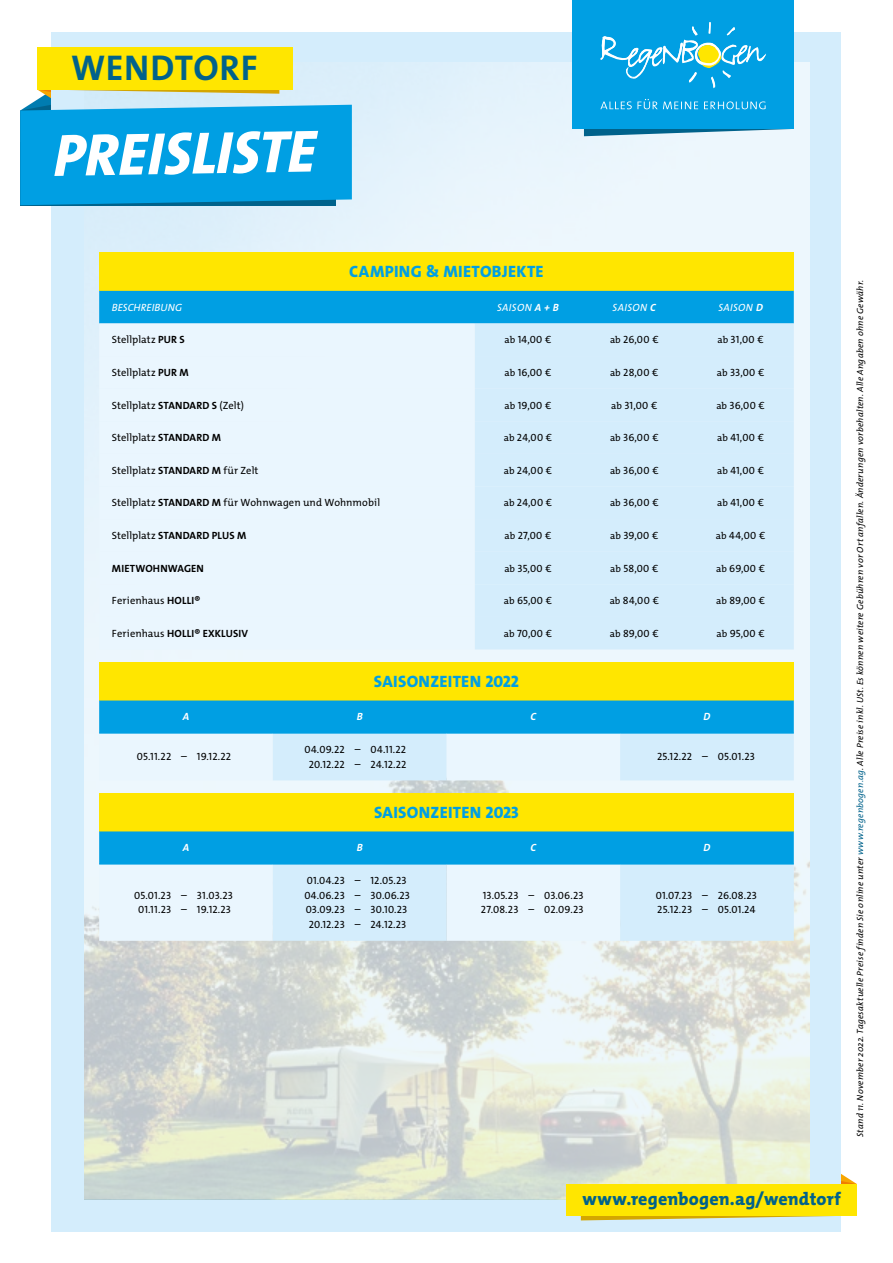
<style>
.page{position:relative;width:893px;height:1263px;background:#fff}
.page>*{position:absolute;margin:0;border:0;box-sizing:border-box;transform-origin:0 0}
.t1{font:italic 800 60px "The Mix Os F";color:#fff}
.t2{font:700 36px "The Mix Os F";letter-spacing:.02em;color:#00628b}
.t3{font:800 18px "The Mix Os F";letter-spacing:.01em;color:#00628b}
.t4{font:800 16.5px "The Mix Os F";letter-spacing:.02em;color:#009fe3}
.t5{font:10.5px/14.7px "The Mix Os F";letter-spacing:.015em;color:#000;text-align:center}
.t6{font:700 10.5px "The Mix Os F";letter-spacing:.015em;color:#000}
.t7{font:italic 10.5px "The Mix Os F";letter-spacing:.025em;color:#fff}
.t8{font:italic 700 10.5px "The Mix Os F";color:#fff}
.t9{font:italic 9px "The Mix Os F";letter-spacing:.02em;color:#000}
.s1{font-weight:700}
.s2{font-size:9.75px}
.s3{font-weight:400}
.s4{color:#00628b}
</style>
<div class="page">
<div style="left:52px;top:32px;width:789px;height:1199px;background:#d4edfc"></div>
<img style="left:85px;top:63px;width:725px;height:1136px">
<div style="left:99px;top:253px;width:695px;height:38px;background:#ffe600"></div>
<div style="left:99px;top:291px;width:695px;height:32px;background:#009fe3"></div>
<div style="left:99px;top:323px;width:376px;height:33px;background:#eaf6fe"></div>
<svg style="left:475px;top:323px;width:319px;height:33px"></svg>
<div style="left:99px;top:356px;width:376px;height:293px;background:#eaf6fe"></div>
<svg style="left:475px;top:356px;width:319px;height:293px"></svg>
<svg style="left:20px;top:50px;width:332px;height:155px"></svg>
<div style="left:37px;top:47px;width:255px;height:42px;background:#ffe600"></div>
<svg style="left:581px;top:1173px;width:276px;height:47px"></svg>
<div style="left:566px;top:1184px;width:291px;height:31px;background:#ffe600"></div>
<div style="left:99px;top:793px;width:695px;height:38px;background:#ffe600"></div>
<svg style="left:99px;top:831px;width:695px;height:110px"></svg>
<hr style="left:99px;top:864px;width:174px;height:1px;background:#009fe3">
<hr style="left:273px;top:864px;width:173px;height:1px;background:#009fe3">
<hr style="left:446px;top:864px;width:174px;height:1px;background:#009fe3">
<hr style="left:620px;top:864px;width:174px;height:1px;background:#009fe3">
<div style="left:99px;top:662px;width:695px;height:38px;background:#ffe600"></div>
<svg style="left:99px;top:700px;width:695px;height:80px"></svg>
<hr style="left:99px;top:733px;width:174px;height:1px;background:#009fe3">
<hr style="left:273px;top:733px;width:173px;height:1px;background:#009fe3">
<hr style="left:446px;top:733px;width:174px;height:1px;background:#009fe3">
<hr style="left:620px;top:733px;width:174px;height:1px;background:#009fe3">
<div style="left:573px;top:0;width:221px;height:129px;background:#009fe3"></div>
<svg style="left:584px;top:99px;width:210px;height:37px"></svg>
<svg style="left:600px;top:22px;width:166px;height:66px"></svg>
<h2 class="t2" style="left:71px;top:44px;width:188px">WENDTORF</h2>
<h1 class="t1" style="left:52px;top:117px;width:264px;rotate:-1deg">PREISLISTE</h1>
<h3 class="t4" style="left:349px;top:261px;width:196px">CAMPING &amp; MIETOBJEKTE</h3>
<p class="t7" style="left:112px;top:300px;width:72px">BESCHREIBUNG</p>
<p class="t7" style="left:497px;top:300px;width:63px">SAISON <span class="s1">A + B</span></p>
<p class="t7" style="left:613px;top:300px;width:45px">SAISON <span class="s1">C</span></p>
<p class="t7" style="left:718px;top:300px;width:46px">SAISON <span class="s1">D</span></p>
<p class="t5" style="left:112px;top:332px;width:74px">Stellplatz <span class="s1">PUR S</span></p>
<p class="t5" style="left:504px;top:332px;width:48px"><span class="s2">ab</span> 14,00 €</p>
<p class="t5" style="left:610px;top:332px;width:50px"><span class="s2">ab</span> 26,00 €</p>
<p class="t5" style="left:717px;top:332px;width:48px"><span class="s2">ab</span> 31,00 €</p>
<p class="t5" style="left:112px;top:365px;width:78px">Stellplatz <span class="s1">PUR M</span></p>
<p class="t5" style="left:504px;top:365px;width:49px"><span class="s2">ab</span> 16,00 €</p>
<p class="t5" style="left:610px;top:365px;width:50px"><span class="s2">ab</span> 28,00 €</p>
<p class="t5" style="left:717px;top:365px;width:49px"><span class="s2">ab</span> 33,00 €</p>
<p class="t5" style="left:112px;top:398px;width:133px">Stellplatz <span class="s1">STANDARD S</span> (Zelt)</p>
<p class="t5" style="left:505px;top:398px;width:48px"><span class="s2">ab</span> 19,00 €</p>
<p class="t5" style="left:611px;top:398px;width:48px"><span class="s2">ab</span> 31,00 €</p>
<p class="t5" style="left:716px;top:398px;width:50px"><span class="s2">ab</span> 36,00 €</p>
<p class="t5" style="left:112px;top:430px;width:111px">Stellplatz <span class="s1">STANDARD M</span></p>
<p class="t5" style="left:504px;top:430px;width:50px"><span class="s2">ab</span> 24,00 €</p>
<p class="t5" style="left:610px;top:430px;width:50px"><span class="s2">ab</span> 36,00 €</p>
<p class="t5" style="left:717px;top:430px;width:48px"><span class="s2">ab</span> 41,00 €</p>
<p class="t5" style="left:112px;top:463px;width:148px">Stellplatz <span class="s1">STANDARD M</span> für Zelt</p>
<p class="t5" style="left:504px;top:463px;width:50px"><span class="s2">ab</span> 24,00 €</p>
<p class="t5" style="left:610px;top:463px;width:50px"><span class="s2">ab</span> 36,00 €</p>
<p class="t5" style="left:717px;top:463px;width:48px"><span class="s2">ab</span> 41,00 €</p>
<p class="t5" style="left:112px;top:495px;width:270px">Stellplatz <span class="s1">STANDARD M</span> für Wohnwagen und Wohnmobil</p>
<p class="t5" style="left:504px;top:495px;width:50px"><span class="s2">ab</span> 24,00 €</p>
<p class="t5" style="left:610px;top:495px;width:50px"><span class="s2">ab</span> 36,00 €</p>
<p class="t5" style="left:717px;top:495px;width:48px"><span class="s2">ab</span> 41,00 €</p>
<p class="t6" style="left:112px;top:529px;width:136px"><span class="s3">Stellplatz</span> STANDARD PLUS M</p>
<p class="t5" style="left:504px;top:528px;width:48px"><span class="s2">ab</span> 27,00 €</p>
<p class="t5" style="left:610px;top:528px;width:50px"><span class="s2">ab</span> 39,00 €</p>
<p class="t5" style="left:716px;top:528px;width:51px"><span class="s2">ab</span> 44,00 €</p>
<p class="t6" style="left:112px;top:561px;width:94px">MIETWOHNWAGEN</p>
<p class="t5" style="left:504px;top:561px;width:49px"><span class="s2">ab</span> 35,00 €</p>
<p class="t5" style="left:610px;top:561px;width:50px"><span class="s2">ab</span> 58,00 €</p>
<p class="t5" style="left:716px;top:561px;width:51px"><span class="s2">ab</span> 69,00 €</p>
<p class="t5" style="left:112px;top:593px;width:90px">Ferienhaus <span class="s1">HOLLI®</span></p>
<p class="t5" style="left:504px;top:593px;width:50px"><span class="s2">ab</span> 65,00 €</p>
<p class="t5" style="left:610px;top:593px;width:51px"><span class="s2">ab</span> 84,00 €</p>
<p class="t5" style="left:716px;top:593px;width:50px"><span class="s2">ab</span> 89,00 €</p>
<p class="t6" style="left:112px;top:626px;width:138px"><span class="s3">Ferienhaus</span> HOLLI® EXKLUSIV</p>
<p class="t5" style="left:504px;top:626px;width:50px"><span class="s2">ab</span> 70,00 €</p>
<p class="t5" style="left:610px;top:626px;width:50px"><span class="s2">ab</span> 89,00 €</p>
<p class="t5" style="left:716px;top:626px;width:50px"><span class="s2">ab</span> 95,00 €</p>
<h3 class="t4" style="left:374px;top:671px;width:147px">SAISONZEITEN 2022</h3>
<p class="t8" style="left:183px;top:710px;width:8px">A</p>
<p class="t8" style="left:357px;top:710px;width:7px">B</p>
<p class="t8" style="left:530px;top:710px;width:7px">C</p>
<p class="t8" style="left:703px;top:710px;width:8px">D</p>
<p class="t5" style="left:137px;top:749px;width:96px">05.11.22 – 19.12.22</p>
<p class="t5" style="left:305px;top:742px;width:104px">04.09.22 – 04.11.22<br>20.12.22 – 24.12.22</p>
<p class="t5" style="left:657px;top:749px;width:99px">25.12.22 – 05.01.23</p>
<h3 class="t4" style="left:374px;top:802px;width:146px">SAISONZEITEN 2023</h3>
<p class="t8" style="left:183px;top:841px;width:8px">A</p>
<p class="t8" style="left:357px;top:841px;width:7px">B</p>
<p class="t8" style="left:530px;top:841px;width:7px">C</p>
<p class="t8" style="left:703px;top:841px;width:8px">D</p>
<p class="t5" style="left:134px;top:888px;width:100px">05.01.23 – 31.03.23<br>01.11.23 – 19.12.23</p>
<p class="t5" style="left:304px;top:873px;width:107px">01.04.23 – 12.05.23<br>04.06.23 – 30.06.23<br>03.09.23 – 30.10.23<br>20.12.23 – 24.12.23</p>
<p class="t5" style="left:481px;top:888px;width:104px;text-align:left">13.05.23 – 03.06.23<br>27.08.23 – 02.09.23</p>
<p class="t5" style="left:656px;top:888px;width:103px;text-align:left">01.07.23 – 26.08.23<br>25.12.23 – 05.01.24</p>
<p class="t9" style="left:854px;top:1137px;width:858px;rotate:-90deg">Stand 11. November 2022. Tagesaktuelle Preise finden Sie online unter <span class="s4">www.regenbogen.ag</span>. Alle Preise inkl. USt. Es können weitere Gebühren vor Ort anfallen. Änderungen vorbehalten. Alle Angaben ohne Gewähr.</p>
<h3 class="t3" style="left:582px;top:1187px;width:260px">www.regenbogen.ag/wendtorf</h3>
</div>
